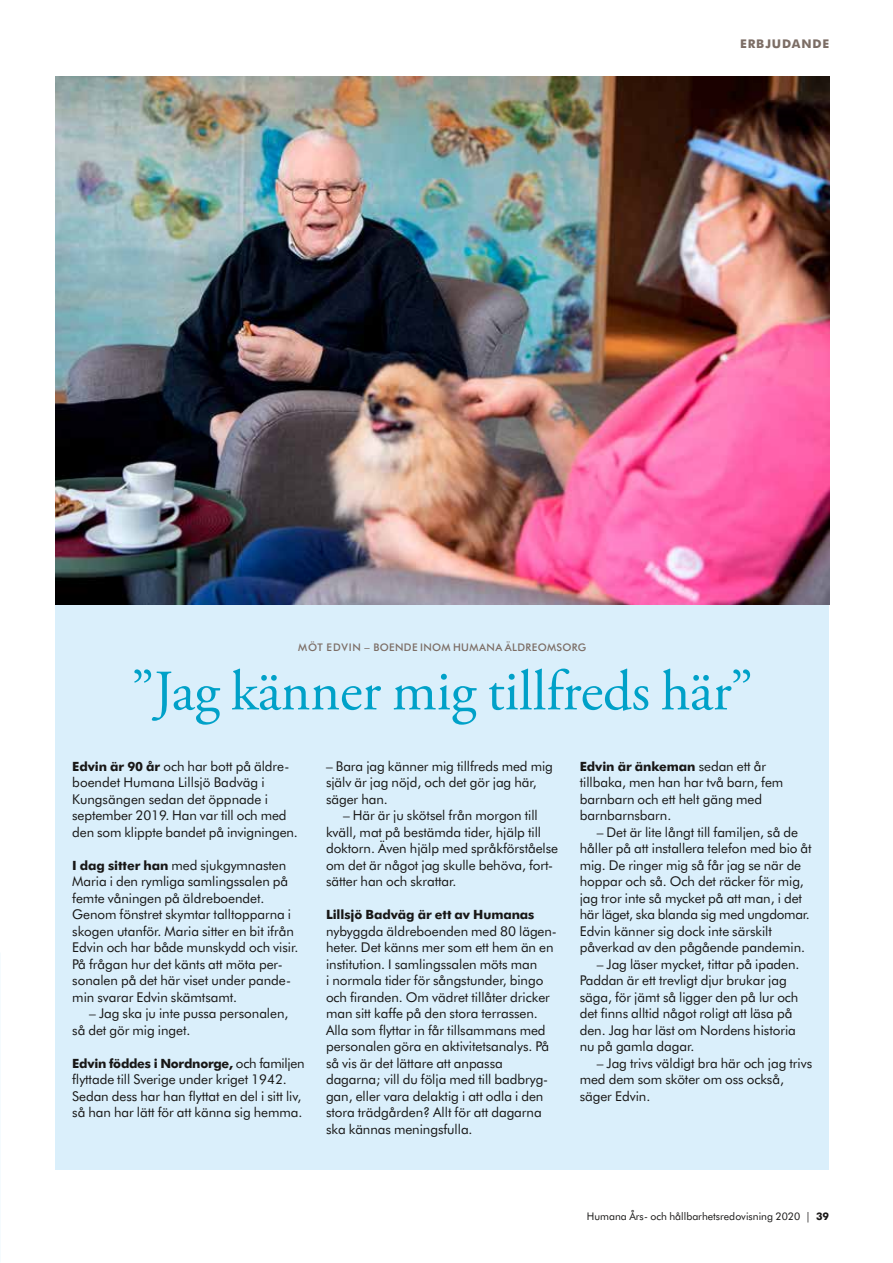
<style>
.page{position:relative;width:893px;height:1263px;background:#fff}
.page>*{position:absolute;margin:0;border:0;box-sizing:border-box;transform-origin:0 0}
.t1{font:57px "Adobe Garamond Pro";letter-spacing:-.005em;color:#00a1c8}
.t2{font:13.5px/16.5px "Futura BT";letter-spacing:-.005em;color:#181716}
.t3{font:800 12.75px "Futura BT";letter-spacing:-.005em;color:#181716}
.t4{font:800 12px "Futura BT";color:#7c6d65}
.t5{font:10.5px "Futura BT";color:#181716}
.t6{font:500 10.5px "Futura BT";letter-spacing:.035em;color:#7c6d65}
.s1{font-weight:800;font-size:12.75px}
.s2{font-weight:400;font-size:13.5px}
.s3{font-weight:800}
</style>
<div class="page">
<div style="left:55px;top:106px;width:774px;height:1063px;background:#daeffb"></div>
<img style="left:55px;top:76px;width:774px;height:529px">
<p class="t4" style="left:740px;top:36px;width:18px">Erbjudande</p>
<p class="t6" style="left:298px;top:640px;width:290px">MÖT EDVIN – BOENDE INOM HUMANA ÄLDREOMSORG</p>
<h1 class="t1" style="left:131px;top:657px;width:623px">”Jag känner mig tillfreds här”</h1>
<p class="t2" style="left:72px;top:757px;width:227px"><span class="s1">Edvin är 90 år</span> och har bott på äldre&shy;boendet Humana Lillsjö Badväg i Kungsängen sedan det öppnade i september 2019. Han var till och med den som klippte bandet på invigningen.</p>
<p class="t2" style="left:72px;top:856px;width:228px"><span class="s1">I dag sitter han</span> med sjukgymnasten Maria i den rymliga samlingssalen på femte våningen på äldreboendet.<br>Genom fönstret skymtar talltopparna i skogen utanför. Maria sitter en bit ifrån Edvin och har både munskydd och visir.<br>På frågan hur det känts att möta per&shy;sonalen på det här viset under pande&shy;min svarar Edvin skämtsamt.</p>
<p class="t2" style="left:72px;top:1005px;width:218px;text-indent:17px">– Jag ska ju inte pussa personalen, så det gör mig inget.</p>
<p class="t3" style="left:72px;top:1055px;width:234px">Edvin föddes i Nordnorge, <span class="s2">och familjen</span></p>
<p class="t2" style="left:72px;top:1071px;width:232px">flyttade till Sverige under kriget 1942.<br>Sedan dess har han flyttat en del i sitt liv, så han har lätt för att känna sig hemma.</p>
<p class="t2" style="left:326px;top:757px;width:228px">– Bara jag känner mig tillfreds med mig själv är jag nöjd, och det gör jag här, säger han.</p>
<p class="t2" style="left:326px;top:807px;width:234px;text-indent:17px">– Här är ju skötsel från morgon till kväll, mat på bestämda tider, hjälp till doktorn. Även hjälp med språkförståelse om det är något jag skulle behöva, fort&shy;sätter han och skrattar.</p>
<p class="t3" style="left:326px;top:906px;width:210px">Lillsjö Badväg är ett av Humanas</p>
<p class="t2" style="left:326px;top:922px;width:232px">nybyggda äldreboenden med 80 lägen&shy;heter. Det känns mer som ett hem än en institution. I samlingssalen möts man<br>i normala tider för sångstunder, bingo och firanden. Om vädret tillåter dricker man sitt kaffe på den stora terrassen.<br>Alla som flyttar in får tillsammans med personalen göra en aktivitetsanalys. På så vis är det lättare att anpassa dagarna; vill du följa med till badbryg&shy;gan, eller vara delaktig i att odla i den stora trädgården? Allt för att dagarna ska kännas meningsfulla.</p>
<p class="t3" style="left:580px;top:758px;width:188px">Edvin är änkeman <span class="s2">sedan ett år</span></p>
<p class="t2" style="left:580px;top:774px;width:205px">tillbaka, men han har två barn, fem barnbarn och ett helt gäng med barnbarnsbarn.</p>
<p class="t2" style="left:580px;top:823px;width:234px;text-indent:17px">– Det är lite långt till familjen, så de håller på att installera telefon med bio åt mig. De ringer mig så får jag se när de hoppar och så. Och det räcker för mig, jag tror inte så mycket på att man, i det här läget, ska blanda sig med ungdomar.<br>Edvin känner sig dock inte särskilt påverkad av den pågående pandemin.</p>
<p class="t2" style="left:580px;top:955px;width:221px;text-indent:17px">– Jag läser mycket, tittar på ipaden.<br>Paddan är ett trevligt djur brukar jag säga, för jämt så ligger den på lur och det finns alltid något roligt att läsa på den. Jag har läst om Nordens historia nu på gamla dagar.</p>
<p class="t2" style="left:580px;top:1054px;width:234px;text-indent:17px">– Jag trivs väldigt bra här och jag trivs med dem som sköter om oss också, säger Edvin.</p>
<p class="t5" style="left:587px;top:1209px;width:244px">Humana Års- och hållbarhetsredovisning 2020 | <span class="s3">39</span></p>
</div>
